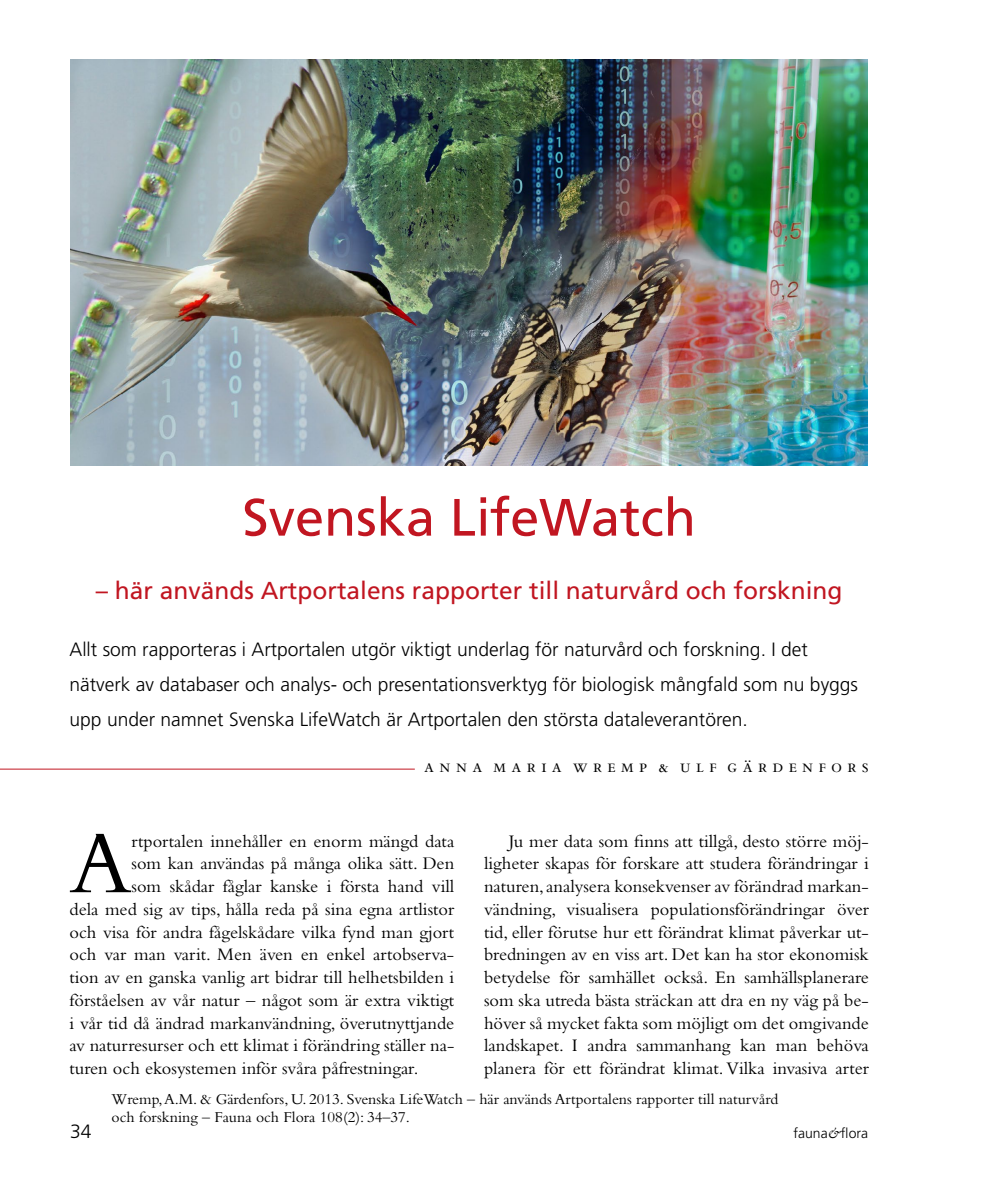
<style>
.page{position:relative;width:993px;height:1191px;background:#fff}
.page>*{position:absolute;margin:0;border:0;box-sizing:border-box;transform-origin:0 0}
.t1{font:91.52px "Bembo";color:#000}
.t2{font:52.5px "Frutiger LT Pro";color:#c11621}
.t3{font:24.5px "Frutiger LT Pro";color:#c11621}
.t4{font:300 19.25px/35px "Frutiger LT Pro";color:#000}
.t5{font:19.25px "Bembo SC";color:#000}
.t6{font:18.38px/22.8px "Bembo";color:#000;text-align:justify}
.t7{font:15.75px/17.5px "Bembo";color:#000}
.t8{font:300 14px "Frutiger LT Pro";color:#000}
.s1{font-family:"Sabon";font-weight:400;font-style:italic}
</style>
<div class="page">
<img style="left:70px;top:60px;width:796px;height:405px">
<hr style="left:0;top:768px;width:414px;height:1px;background:#c11621">
<h2 class="t2" style="left:242px;top:486px;width:455px">Svenska LifeWatch</h2>
<h3 class="t3" style="left:96px;top:576px;width:748px">– här används Artportalens rapporter till naturvård och forskning</h3>
<p class="t4" style="left:69px;top:632px;width:789px">Allt som rapporteras i Artportalen utgör viktigt underlag för naturvård och forskning. I det nätverk av databaser och analys- och presentationsverktyg för biologisk mångfald som nu byggs upp under namnet Svenska LifeWatch är Artportalen den största dataleverantören.</p>
<p class="t5" style="left:424px;top:756px;width:446px">a n n a m a r i a w r e m p &amp; u l f g ä r d e n f o r s</p>
<h1 class="t1" style="left:69px;top:810px;width:63px">A</h1>
<p class="t6" style="left:131px;top:829px;width:324px">rtportalen innehåller en enorm mängd data</p>
<p class="t6" style="left:484px;top:829px;width:386px;text-indent:25px">Ju mer data som finns att tillgå, desto större möj&shy;ligheter skapas för forskare att studera förändringar i naturen, analysera konsekvenser av förändrad markan&shy;vändning, visualisera populationsförändringar över tid, eller förutse hur ett förändrat klimat påverkar ut&shy;bredningen av en viss art. Det kan ha stor ekonomisk betydelse för samhället också. En samhällsplanerare som ska utreda bästa sträckan att dra en ny väg på be&shy;höver så mycket fakta som möjligt om det omgivande landskapet. I andra sammanhang kan man behöva planera för ett förändrat klimat. Vilka invasiva arter</p>
<p class="t6" style="left:131px;top:852px;width:324px">som kan användas på många olika sätt. Den</p>
<p class="t6" style="left:131px;top:874px;width:324px">som skådar fåglar kanske i första hand vill</p>
<p class="t6" style="left:69px;top:897px;width:386px">dela med sig av tips, hålla reda på sina egna artlistor</p>
<p class="t6" style="left:69px;top:920px;width:386px">och visa för andra fågelskådare vilka fynd man gjort</p>
<p class="t6" style="left:69px;top:943px;width:386px">och var man varit. Men även en enkel artobserva-</p>
<p class="t6" style="left:69px;top:965px;width:386px">tion av en ganska vanlig art bidrar till helhetsbilden i</p>
<p class="t6" style="left:69px;top:988px;width:386px">förståelsen av vår natur – något som är extra viktigt</p>
<p class="t6" style="left:69px;top:1011px;width:386px">i vår tid då ändrad markanvändning, överutnyttjande</p>
<p class="t6" style="left:69px;top:1034px;width:386px">av naturresurser och ett klimat i förändring ställer na-</p>
<p class="t6" style="left:69px;top:1056px;width:350px">turen och ekosystemen inför svåra påfrestningar.</p>
<p class="t7" style="left:111px;top:1090px;width:668px">Wremp, A.M. &amp; Gärdenfors, U. 2013. Svenska LifeWatch – här används Artportalens rapporter till naturvård och forskning – Fauna och Flora 108(2): 34–37.</p>
<p class="t4" style="left:70px;top:1114px;width:23px">34</p>
<p class="t8" style="left:793px;top:1125px;width:76px">fauna<span class="s1">&amp;</span>flora</p>
</div>
